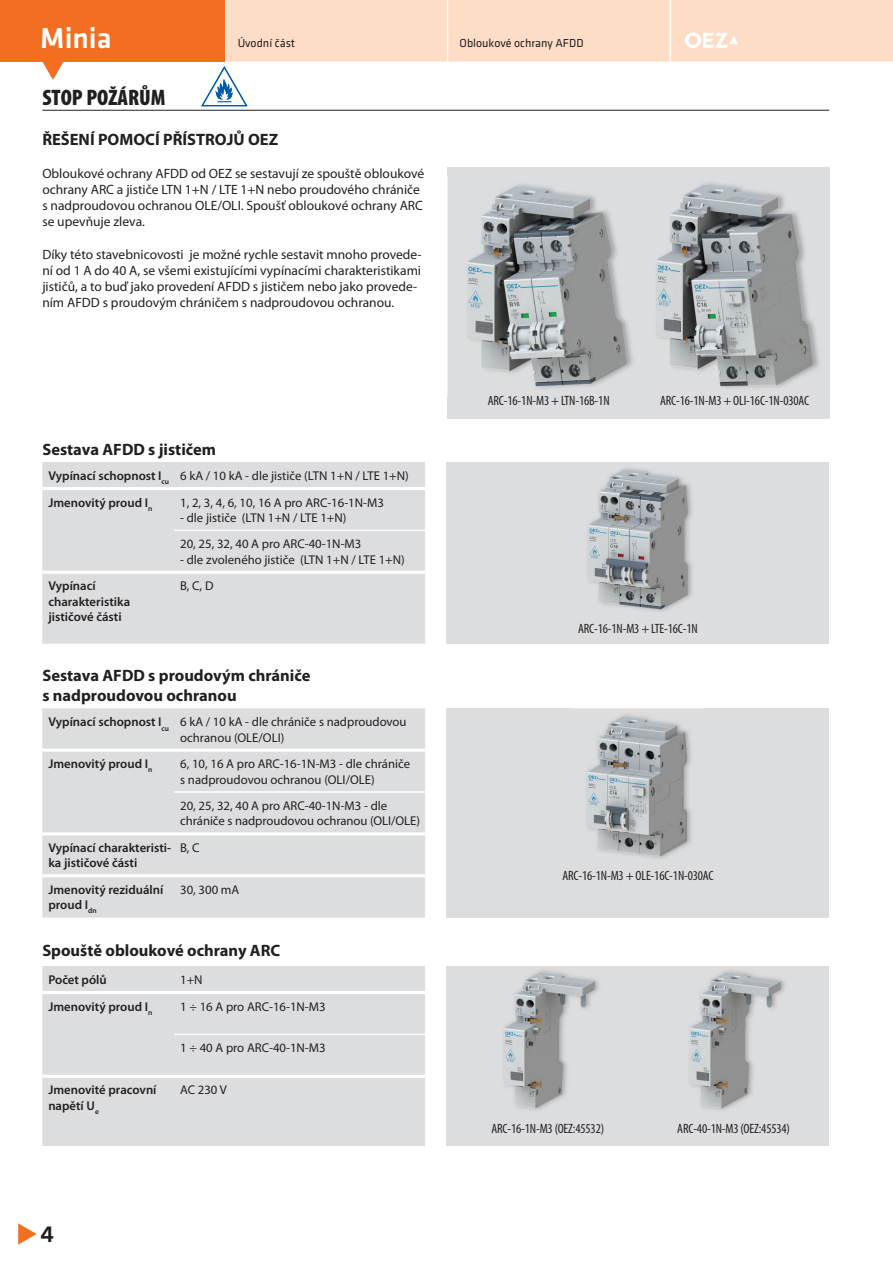
<style>
.page{position:relative;width:893px;height:1263px;background:#fff}
.page>*{position:absolute;margin:0;border:0;box-sizing:border-box;transform-origin:0 0}
.t1{font:500 30px "Klavika";color:#fff}
.t2{font:500 24px "Klavika";color:#231f20}
.t3{font:900 condensed 22.5px "Myriad Pro";color:#231f20}
.t4{font:700 16.5px/19.8px "Myriad Pro";color:#231f20}
.t5{font:13.5px/16.2px "Myriad Pro";color:#231f20}
.t6{font:condensed 13.5px "Myriad Pro";letter-spacing:-.01em;color:#231f20}
.t7{font:12.75px/15.3px "Myriad Pro";color:#231f20}
.t8{font:600 12.75px/15.3px "Myriad Pro";color:#231f20}
.t9{font:12px "Klavika";color:#231f20}
.s1{font-weight:600}
</style>
<div class="page">
<div style="left:0;top:0;width:224px;height:62px;background:#f36e21"></div>
<svg style="left:42px;top:62px;width:22px;height:18px"></svg>
<svg style="left:18px;top:1223px;width:19px;height:22px"></svg>
<hr style="left:42px;top:110px;width:787px;height:1px;background:#231f20">
<div style="left:447px;top:168px;width:383px;height:251px;background:#dcdddf"></div>
<div style="left:446px;top:462px;width:383px;height:182px;background:#dcdddf"></div>
<div style="left:446px;top:708px;width:383px;height:210px;background:#dcdddf"></div>
<div style="left:446px;top:966px;width:383px;height:180px;background:#dcdddf"></div>
<img style="left:658px;top:183px;width:161px;height:205px">
<img style="left:447px;top:177px;width:1px;height:220px">
<img style="left:656px;top:259px;width:2px;height:77px">
<img style="left:467px;top:184px;width:166px;height:204px">
<div style="left:42px;top:462px;width:383px;height:182px;background:#dcdddf"></div>
<hr style="left:42px;top:487px;width:383px;height:3px;background:#fff">
<hr style="left:42px;top:571px;width:383px;height:3px;background:#fff">
<hr style="left:174px;top:530px;width:251px;height:1px;background:#fff">
<div style="left:42px;top:966px;width:383px;height:180px;background:#dcdddf"></div>
<hr style="left:42px;top:991px;width:383px;height:3px;background:#fff">
<hr style="left:42px;top:1075px;width:383px;height:3px;background:#fff">
<hr style="left:174px;top:1034px;width:251px;height:1px;background:#fff">
<div style="left:42px;top:708px;width:383px;height:210px;background:#dcdddf"></div>
<hr style="left:42px;top:749px;width:383px;height:3px;background:#fff">
<hr style="left:42px;top:832px;width:383px;height:3px;background:#fff">
<hr style="left:42px;top:874px;width:383px;height:3px;background:#fff">
<hr style="left:174px;top:791px;width:251px;height:2px;background:#fff">
<img style="left:588px;top:468px;width:104px;height:143px">
<img style="left:587px;top:715px;width:104px;height:143px">
<img style="left:504px;top:973px;width:95px;height:137px">
<img style="left:690px;top:973px;width:95px;height:137px">
<svg style="left:201px;top:0;width:692px;height:106px"></svg>
<h1 class="t1" style="left:40px;top:26px;width:73px">Minia</h1>
<h3 class="t3" style="left:42px;top:84px;width:125px">STOP POŽÁRŮM</h3>
<p class="t9" style="left:238px;top:39px;width:59px">Úvodní část</p>
<p class="t9" style="left:459px;top:39px;width:125px">Obloukové ochrany AFDD</p>
<p class="t4" style="left:42px;top:131px;width:237px">ŘEŠENÍ POMOCÍ PŘÍSTROJŮ OEZ</p>
<p class="t5" style="left:42px;top:166px;width:383px">Obloukové ochrany AFDD od OEZ se sestavují ze spouště obloukové ochrany ARC a jističe LTN 1+N / LTE 1+N nebo proudového chrániče s nadproudovou ochranou OLE/OLI. Spoušť obloukové ochrany ARC se upevňuje zleva.</p>
<p class="t5" style="left:42px;top:247px;width:381px">Díky této stavebnicovosti je možné rychle sestavit mnoho provede&shy;ní od 1 A do 40 A, se všemi existujícími vypínacími charakteristikami jističů, a to buď jako provedení AFDD s jističem nebo jako provede&shy;ním AFDD s proudovým chráničem s nadproudovou ochranou.</p>
<p class="t4" style="left:42px;top:441px;width:175px">Sestava AFDD s jističem</p>
<p class="t7" style="left:48px;top:463px;width:362px;line-height:26.5px"><span class="s1">Vypínací schopnost I</span><sub>cu</sub> 6 kA / 10 kA - dle jističe (LTN 1+N / LTE 1+N)<br><span class="s1">Jmenovitý proud I</span><sub>n</sub></p>
<p class="t7" style="left:180px;top:495px;width:205px">1, 2, 3, 4, 6, 10, 16 A pro ARC-16-1N-M3</p>
<p class="t7" style="left:180px;top:505px;width:183px;line-height:26.5px">- dle jističe (LTN 1+N / LTE 1+N)<br>20, 25, 32, 40 A pro ARC-40-1N-M3</p>
<p class="t7" style="left:180px;top:553px;width:226px">- dle zvoleného jističe (LTN 1+N / LTE 1+N)</p>
<p class="t8" style="left:48px;top:579px;width:83px">Vypínací charakteristika jističové části</p>
<p class="t7" style="left:180px;top:579px;width:35px">B, C, D</p>
<p class="t4" style="left:42px;top:667px;width:270px">Sestava AFDD s proudovým chrániče s nadproudovou ochranou</p>
<p class="t7" style="left:180px;top:715px;width:228px;text-indent:-132px"><span class="s1">Vypínací schopnost I</span><sub>cu</sub> 6 kA / 10 kA - dle chrániče s nadproudovou ochranou (OLE/OLI)</p>
<p class="t8" style="left:48px;top:757px;width:106px">Jmenovitý proud I<sub>n</sub></p>
<p class="t7" style="left:180px;top:757px;width:231px">6, 10, 16 A pro ARC-16-1N-M3 - dle chrániče s nadproudovou ochranou (OLI/OLE)</p>
<p class="t7" style="left:180px;top:799px;width:241px">20, 25, 32, 40 A pro ARC-40-1N-M3 - dle chrániče s nadproudovou ochranou (OLI/OLE)</p>
<p class="t8" style="left:48px;top:841px;width:124px">Vypínací charakteristi&shy;ka jističové části</p>
<p class="t7" style="left:180px;top:841px;width:21px">B, C</p>
<p class="t8" style="left:48px;top:883px;width:117px">Jmenovitý reziduální proud I<sub>dn</sub></p>
<p class="t7" style="left:180px;top:883px;width:61px">30, 300 mA</p>
<p class="t4" style="left:42px;top:942px;width:240px">Spouště obloukové ochrany ARC</p>
<p class="t8" style="left:48px;top:973px;width:60px">Počet pólů</p>
<p class="t7" style="left:180px;top:973px;width:24px">1+N</p>
<p class="t8" style="left:48px;top:1000px;width:106px">Jmenovitý proud I<sub>n</sub></p>
<p class="t7" style="left:180px;top:1000px;width:147px">1 ÷ 16 A pro ARC-16-1N-M3</p>
<p class="t7" style="left:180px;top:1041px;width:147px">1 ÷ 40 A pro ARC-40-1N-M3</p>
<p class="t8" style="left:48px;top:1083px;width:110px">Jmenovité pracovní napětí U<sub>e</sub></p>
<p class="t7" style="left:180px;top:1083px;width:48px">AC 230 V</p>
<h2 class="t2" style="left:41px;top:1224px;width:15px">4</h2>
<p class="t6" style="left:488px;top:395px;width:123px">ARC-16-1N-M3 + LTN-16B-1N</p>
<p class="t6" style="left:660px;top:395px;width:150px">ARC-16-1N-M3 + OLI-16C-1N-030AC</p>
<p class="t6" style="left:578px;top:624px;width:121px">ARC-16-1N-M3 + LTE-16C-1N</p>
<p class="t6" style="left:562px;top:870px;width:152px">ARC-16-1N-M3 + OLE-16C-1N-030AC</p>
<p class="t6" style="left:491px;top:1124px;width:114px">ARC-16-1N-M3 (OEZ:45532)</p>
<p class="t6" style="left:677px;top:1124px;width:114px">ARC-40-1N-M3 (OEZ:45534)</p>
</div>
